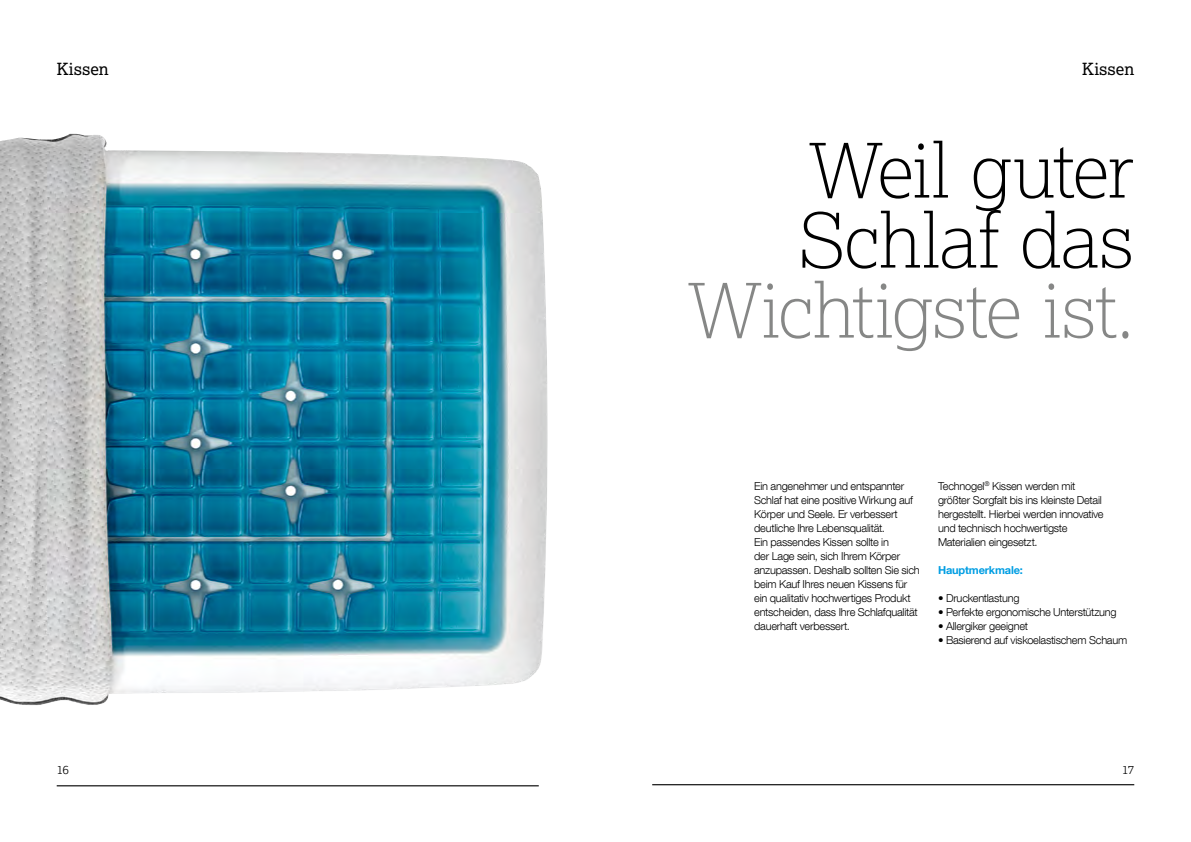
<style>
.page{position:relative;width:1191px;height:842px;background:#fff}
.page>*{position:absolute;margin:0;border:0;box-sizing:border-box;transform-origin:0 0}
.t1{font:100 75px "Lexia";letter-spacing:-.015em;color:#000}
.t2{font:100 75px "Lexia";letter-spacing:-.015em;color:#868786}
.t3{font:16.8px "Lexia";color:#000}
.t4{font:300 12px "Lexia";color:#000}
.t5{font:300 11px "Helvetica Neue LT Com";letter-spacing:-.02em;color:#000}
.t6{font:700 11px "Helvetica Neue LT Com";letter-spacing:-.015em;color:#009ee3}
</style>
<div class="page">
<img style="left:0;top:134px;width:548px;height:571px">
<hr style="left:57px;top:785px;width:482px;height:1px;background:#000">
<hr style="left:652px;top:784px;width:482px;height:1px;background:#000">
<p class="t3" style="left:57px;top:58px;width:54px">Kissen</p>
<p class="t3" style="left:1082px;top:58px;width:54px">Kissen</p>
<p class="t1" style="left:808px;top:123px;width:327px">Weil guter</p>
<p class="t1" style="left:798px;top:193px;width:337px">Schlaf das</p>
<p class="t2" style="left:687px;top:263px;width:448px">Wichtigste ist.</p>
<p class="t4" style="left:57px;top:762px;width:14px">16</p>
<p class="t5" style="left:754px;top:479px;width:152px">Ein angenehmer und entspannter</p>
<p class="t5" style="left:754px;top:493px;width:160px">Schlaf hat eine positive Wirkung auf</p>
<p class="t5" style="left:754px;top:507px;width:145px">Körper und Seele. Er verbessert</p>
<p class="t5" style="left:754px;top:521px;width:132px">deutliche Ihre Lebensqualität.</p>
<p class="t5" style="left:754px;top:535px;width:136px">Ein passendes Kissen sollte in</p>
<p class="t5" style="left:754px;top:549px;width:148px">der Lage sein, sich Ihrem Körper</p>
<p class="t5" style="left:754px;top:563px;width:167px">anzupassen. Deshalb sollten Sie sich</p>
<p class="t5" style="left:754px;top:577px;width:155px">beim Kauf Ihres neuen Kissens für</p>
<p class="t5" style="left:754px;top:591px;width:158px">ein qualitativ hochwertiges Produkt</p>
<p class="t5" style="left:754px;top:605px;width:165px">entscheiden, dass Ihre Schlafqualität</p>
<p class="t5" style="left:754px;top:619px;width:97px">dauerhaft verbessert.</p>
<p class="t5" style="left:938px;top:479px;width:139px">Technogel<sup>®</sup> Kissen werden mit</p>
<p class="t5" style="left:938px;top:493px;width:165px">größter Sorgfalt bis ins kleinste Detail</p>
<p class="t5" style="left:938px;top:507px;width:167px">hergestellt. Hierbei werden innovative</p>
<p class="t5" style="left:938px;top:521px;width:131px">und technisch hochwertigste</p>
<p class="t5" style="left:938px;top:535px;width:101px">Materialien eingesetzt.</p>
<p class="t6" style="left:938px;top:563px;width:86px">Hauptmerkmale:</p>
<p class="t5" style="left:938px;top:591px;width:83px">• Druckentlastung</p>
<p class="t5" style="left:938px;top:605px;width:180px">• Perfekte ergonomische Unterstützung</p>
<p class="t5" style="left:938px;top:619px;width:92px">• Allergiker geeignet</p>
<p class="t5" style="left:938px;top:633px;width:191px">• Basierend auf viskoelastischem Schaum</p>
<p class="t4" style="left:1122px;top:762px;width:14px">17</p>
</div>
